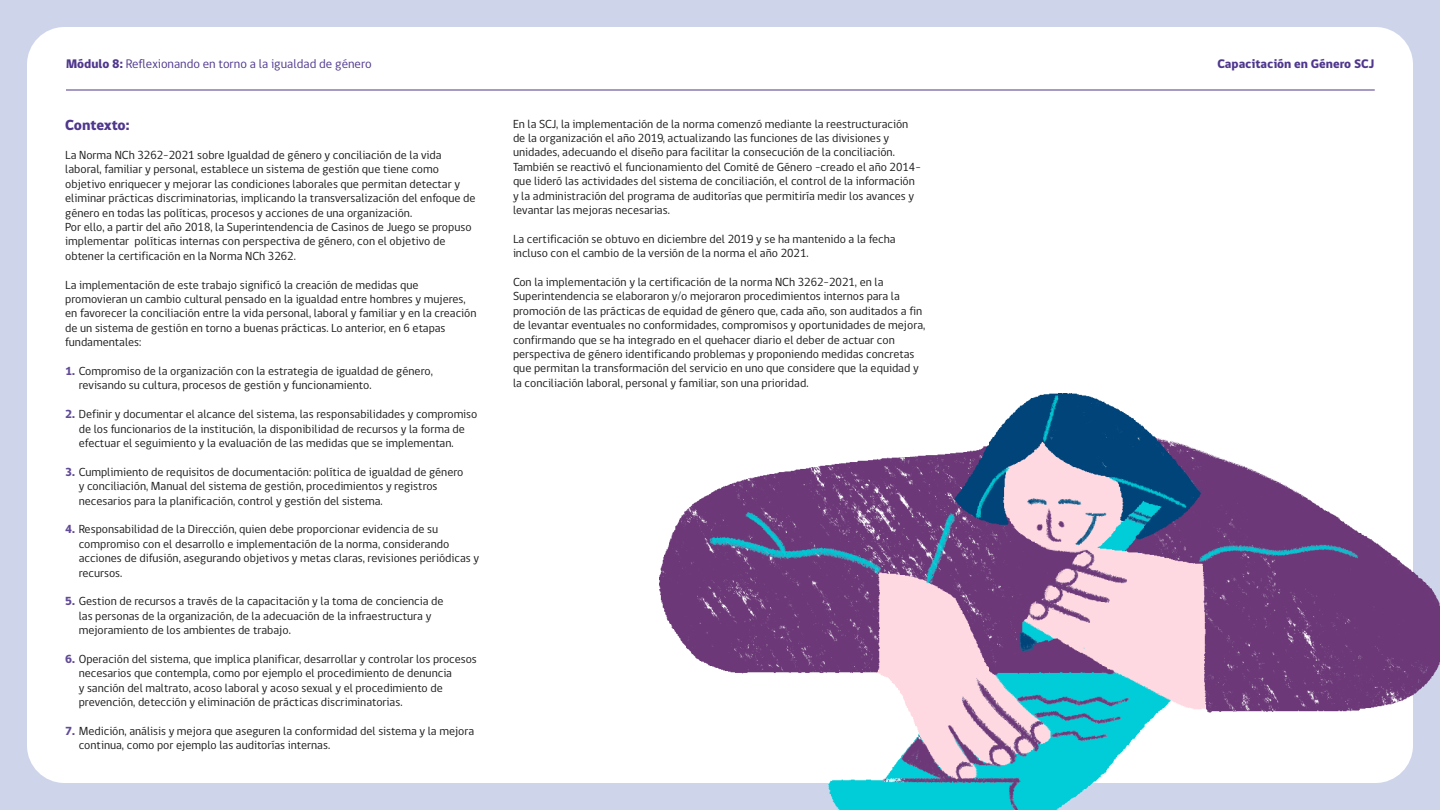
<style>
.page{position:relative;width:1440px;height:810px;background:#ced5eb}
.page>*{position:absolute;margin:0;border:0;box-sizing:border-box;transform-origin:0 0}
.Titulos{font:800 15px "gob CL";letter-spacing:-.025em;color:#4f378d}
.t1{font:12.75px "gob CL";color:#4f378d}
.t2{font:800 12.75px "gob CL";color:#4f378d}
.Cuerpo_basico{font:12px/14.4px "gob CL";color:#1a1a1a}
.s1{font-weight:800}
.s2{font-weight:800;color:#614b98}
</style>
<div class="page">
<div style="left:27px;top:27px;width:1386px;height:756px;background:#fff;border-radius:38px"></div>
<hr style="left:66px;top:90px;width:1309px;height:1px;background:#4f378d">
<img style="left:659px;top:394px;width:781px;height:416px">
<p class="t1" style="left:66px;top:55px;width:307px"><span class="s1">Módulo 8:</span> Reflexionando en torno a la igualdad de género</p>
<p class="t2" style="left:1217px;top:55px;width:159px">Capacitación en Género SCJ</p>
<p class="Titulos" style="left:65px;top:115px;width:66px">Contexto:</p>
<p class="Cuerpo_basico" style="left:65px;top:148px;width:412px">La Norma NCh 3262-2021 sobre Igualdad de género y conciliación de la vida laboral, familiar y personal, establece un sistema de gestión que tiene como objetivo enriquecer y mejorar las condiciones laborales que permitan detectar y eliminar prácticas discriminatorias, implicando la transversalización del enfoque de género en todas las políticas, procesos y acciones de una organización.</p>
<p class="Cuerpo_basico" style="left:65px;top:220px;width:408px">Por ello, a partir del año 2018, la Superintendencia de Casinos de Juego se propuso implementar políticas internas con perspectiva de género, con el objetivo de obtener la certificación en la Norma NCh 3262.</p>
<p class="Cuerpo_basico" style="left:65px;top:278px;width:413px">La implementación de este trabajo significó la creación de medidas que promovieran un cambio cultural pensado en la igualdad entre hombres y mujeres, en favorecer la conciliación entre la vida personal, laboral y familiar y en la creación de un sistema de gestión en torno a buenas prácticas. Lo anterior, en 6 etapas fundamentales:</p>
<p class="Cuerpo_basico" style="left:79px;top:364px;width:356px;text-indent:-14px"><span class="s2">1.</span> Compromiso de la organización con la estrategia de igualdad de género, revisando su cultura, procesos de gestión y funcionamiento.</p>
<p class="Cuerpo_basico" style="left:79px;top:407px;width:400px;text-indent:-14px"><span class="s2">2.</span> Definir y documentar el alcance del sistema, las responsabilidades y compromiso de los funcionarios de la institución, la disponibilidad de recursos y la forma de efectuar el seguimiento y la evaluación de las medidas que se implementan.</p>
<p class="Cuerpo_basico" style="left:79px;top:465px;width:386px;text-indent:-14px"><span class="s2">3.</span> Cumplimiento de requisitos de documentación: política de igualdad de género y conciliación, Manual del sistema de gestión, procedimientos y registros necesarios para la planificación, control y gestión del sistema.</p>
<p class="Cuerpo_basico" style="left:79px;top:522px;width:402px;text-indent:-14px"><span class="s2">4.</span> Responsabilidad de la Dirección, quien debe proporcionar evidencia de su compromiso con el desarrollo e implementación de la norma, considerando acciones de difusión, asegurando objetivos y metas claras, revisiones periódicas y recursos.</p>
<p class="Cuerpo_basico" style="left:79px;top:594px;width:366px;text-indent:-14px"><span class="s2">5.</span> Gestion de recursos a través de la capacitación y la toma de conciencia de las personas de la organización, de la adecuación de la infraestructura y mejoramiento de los ambientes de trabajo.</p>
<p class="Cuerpo_basico" style="left:79px;top:652px;width:400px;text-indent:-14px"><span class="s2">6.</span> Operación del sistema, que implica planificar, desarrollar y controlar los procesos necesarios que contempla, como por ejemplo el procedimiento de denuncia<br>y sanción del maltrato, acoso laboral y acoso sexual y el procedimiento de prevención, detección y eliminación de prácticas discriminatorias.</p>
<p class="Cuerpo_basico" style="left:79px;top:724px;width:397px;text-indent:-14px"><span class="s2">7.</span> Medición, análisis y mejora que aseguren la conformidad del sistema y la mejora continua, como por ejemplo las auditorías internas.</p>
<p class="Cuerpo_basico" style="left:513px;top:117px;width:409px">En la SCJ, la implementación de la norma comenzó mediante la reestructuración de la organización el año 2019, actualizando las funciones de las divisiones y unidades, adecuando el diseño para facilitar la consecución de la conciliación.<br>También se reactivó el funcionamiento del Comité de Género -creado el año 2014- que lideró las actividades del sistema de conciliación, el control de la información y la administración del programa de auditorías que permitiría medir los avances y levantar las mejoras necesarias.</p>
<p class="Cuerpo_basico" style="left:513px;top:232px;width:384px">La certificación se obtuvo en diciembre del 2019 y se ha mantenido a la fecha incluso con el cambio de la versión de la norma el año 2021.</p>
<p class="Cuerpo_basico" style="left:513px;top:275px;width:414px">Con la implementación y la certificación de la norma NCh 3262-2021, en la Superintendencia se elaboraron y/o mejoraron procedimientos internos para la promoción de las prácticas de equidad de género que, cada año, son auditados a fin de levantar eventuales no conformidades, compromisos y oportunidades de mejora, confirmando que se ha integrado en el quehacer diario el deber de actuar con perspectiva de género identificando problemas y proponiendo medidas concretas que permitan la transformación del servicio en uno que considere que la equidad y la conciliación laboral, personal y familiar, son una prioridad.</p>
</div>
